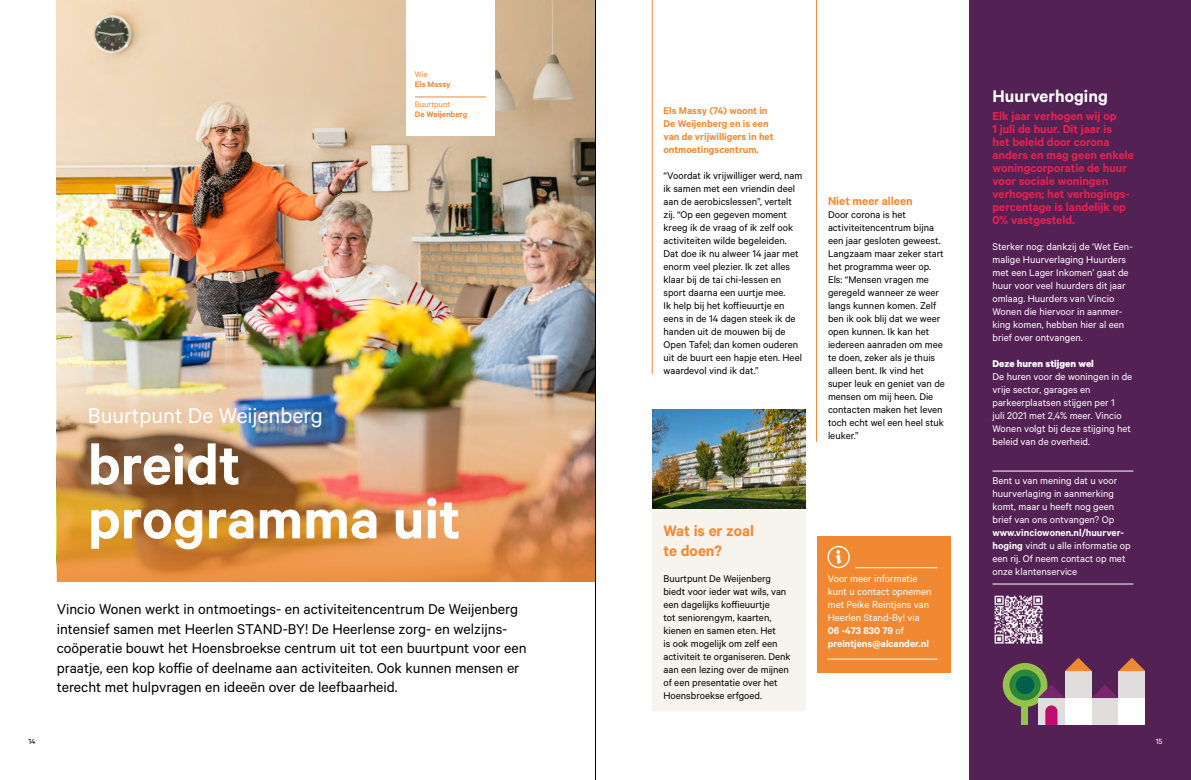
<style>
.page{position:relative;width:1191px;height:780px;background:#fff}
.page>*{position:absolute;margin:0;border:0;box-sizing:border-box;transform-origin:0 0}
.t1{font:600 63px/54px "Calibre";color:#fff}
.t2{font:24px "Calibre";color:#fff}
.t3{font:600 19px "Calibre";color:#fff}
.t4{font:600 17px/19.5px "Calibre";color:#f18932}
.t5{font:16px/19.5px "Calibre";color:#000}
.t6{font:600 13px/13px "Calibre";color:#e6224f}
.t7{font:600 13px "Calibre";color:#f18932}
.t8{font:11px/13px "Calibre";color:#000}
.t9{font:11px/13px "Calibre";color:#fff}
.t10{font:600 11px/13px "Calibre";color:#f18932}
.t11{font:700 11px "Calibre";color:#fff}
.t12{font:600 9px "Calibre";color:#f18932}
.t13{font:9px "Calibre";color:#f18932}
.t14{font:8.5px "Calibre";color:#000}
.t15{font:8.5px "Calibre";color:#fff}
.s1{font-weight:600}
</style>
<div class="page">
<div style="left:969px;top:0;width:222px;height:780px;background:#542154"></div>
<img style="left:57px;top:0;width:538px;height:341px">
<hr style="left:992px;top:471px;width:141px;height:1px;background:#fff">
<div style="left:406px;top:0;width:89px;height:136px;background:#fff"></div>
<hr style="left:415px;top:97px;width:71px;height:1px;background:#f18932">
<img style="left:994px;top:595px;width:49px;height:49px">
<img style="left:57px;top:341px;width:538px;height:241px">
<img style="left:652px;top:409px;width:153px;height:100px">
<div style="left:652px;top:509px;width:153px;height:201px;background:#f7f4ed"></div>
<hr style="left:652px;top:0;width:1px;height:374px;background:#f18932">
<hr style="left:816px;top:0;width:1px;height:441px;background:#f18932">
<div style="left:816px;top:536px;width:134px;height:137px;background:#f18932"></div>
<hr style="left:855px;top:567px;width:82px;height:1px;background:#fff">
<svg style="left:827px;top:545px;width:23px;height:23px"></svg>
<hr style="left:827px;top:658px;width:110px;height:1px;background:#fff">
<svg style="left:1002px;top:657px;width:143px;height:68px"></svg>
<hr style="left:992px;top:583px;width:141px;height:1px;background:#fff">
<hr style="left:595px;top:0;width:1px;height:780px;background:#000">
<p class="t13" style="left:415px;top:69px;width:14px">Wie</p>
<p class="t12" style="left:415px;top:79px;width:37px">Els Massy</p>
<p class="t13" style="left:415px;top:99px;width:37px">Buurtpunt</p>
<p class="t12" style="left:415px;top:109px;width:54px">De Weijenberg</p>
<h2 class="t2" style="left:88px;top:401px;width:236px">Buurtpunt De Weijenberg</h2>
<h1 class="t1" style="left:88px;top:436px;width:374px">breidt programma uit</h1>
<p class="t5" style="left:57px;top:599px;width:471px">Vincio Wonen werkt in ontmoetings- en activiteitencentrum De Weijenberg intensief samen met Heerlen STAND-BY! De Heerlense zorg- en welzijns&shy;coöperatie bouwt het Hoensbroekse centrum uit tot een buurtpunt voor een praatje, een kop koffie of deelname aan activiteiten. Ook kunnen mensen er terecht met hulpvragen en ideeën over de leefbaarheid.</p>
<p class="t10" style="left:663px;top:103px;width:111px">Els Massy (74) woont in<br>De Weijenberg en is een van de vrijwilligers in het ontmoetingscentrum.</p>
<p class="t8" style="left:663px;top:168px;width:140px">“Voordat ik vrijwilliger werd, nam ik samen met een vriendin deel aan de aerobicslessen”, vertelt zij. “Op een gegeven moment kreeg ik de vraag of ik zelf ook activiteiten wilde begeleiden.<br>Dat doe ik nu alweer 14 jaar met enorm veel plezier. Ik zet alles klaar bij de tai chi-lessen en sport daarna een uurtje mee.<br>Ik help bij het koffieuurtje en eens in de 14 dagen steek ik de handen uit de mouwen bij de<br>Open Tafel; dan komen ouderen uit de buurt een hapje eten. Heel waardevol vind ik dat.”</p>
<p class="t7" style="left:828px;top:193px;width:86px">Niet meer alleen</p>
<p class="t8" style="left:828px;top:207px;width:118px">Door corona is het activiteitencentrum bijna een jaar gesloten geweest.<br>Langzaam maar zeker start het programma weer op.<br>Els: “Mensen vragen me geregeld wanneer ze weer langs kunnen komen. Zelf ben ik ook blij dat we weer open kunnen. Ik kan het iedereen aanraden om mee te doen, zeker als je thuis alleen bent. Ik vind het super leuk en geniet van de mensen om mij heen. Die contacten maken het leven toch echt wel een heel stuk leuker.”</p>
<h3 class="t4" style="left:663px;top:520px;width:92px">Wat is er zoal te doen?</h3>
<p class="t8" style="left:663px;top:571px;width:129px">Buurtpunt De Weijenberg biedt voor ieder wat wils, van een dagelijks koffieuurtje<br>tot seniorengym, kaarten, kienen en samen eten. Het<br>is ook mogelijk om zelf een activiteit te organiseren. Denk aan een lezing over de mijnen of een presentatie over het<br>Hoensbroekse erfgoed.</p>
<p class="t9" style="left:827px;top:571px;width:105px">Voor meer informatie kunt u contact opnemen met Peike Reintjens van<br>Heerlen Stand-By! via<br><span class="s1">06 -473 830 79</span> of <span class="s1">preintjens@alcander.nl</span></p>
<h3 class="t3" style="left:992px;top:85px;width:117px">Huurverhoging</h3>
<p class="t6" style="left:992px;top:109px;width:143px">Elk jaar verhogen wij op<br>1 juli de huur. Dit jaar is<br>het beleid door corona anders en mag geen enkele woningcorporatie de huur voor sociale woningen verhogen; het verhogings&shy;percentage is landelijk op<br>0% vastgesteld.</p>
<p class="t9" style="left:992px;top:240px;width:141px">Sterker nog: dankzij de ‘Wet Een&shy;malige Huurverlaging Huurders met een Lager Inkomen’ gaat de huur voor veel huurders dit jaar omlaag. Huurders van Vincio<br>Wonen die hiervoor in aanmer&shy;king komen, hebben hier al een brief over ontvangen.</p>
<p class="t11" style="left:992px;top:357px;width:103px">Deze huren stijgen wel</p>
<p class="t9" style="left:992px;top:370px;width:141px">De huren voor de woningen in de vrije sector, garages en parkeerplaatsen stijgen per 1<br>juli 2021 met 2,4% meer. Vincio<br>Wonen volgt bij deze stijging het beleid van de overheid.</p>
<p class="t9" style="left:992px;top:474px;width:126px">Bent u van mening dat u voor huurverlaging in aanmerking komt, maar u heeft nog geen brief van ons ontvangen? Op</p>
<p class="t9" style="left:992px;top:526px;width:140px"><span class="s1">www.vinciowonen.nl/huurver&shy;hoging</span> vindt u alle informatie op een rij. Of neem contact op met onze klantenservice</p>
<p class="t14" style="left:28px;top:736px;width:9px">14</p>
<p class="t15" style="left:1155px;top:736px;width:8px">15</p>
</div>
